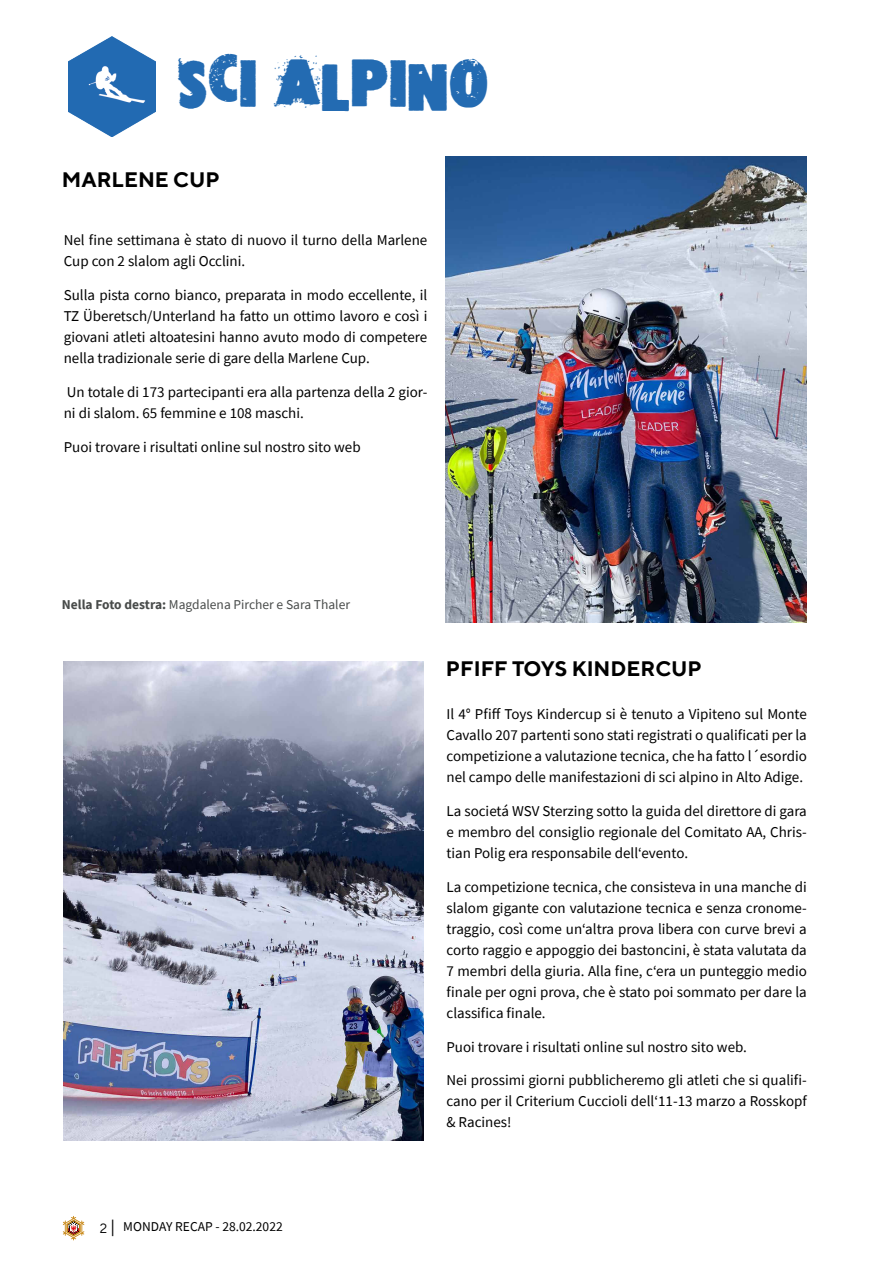
<style>
.page{position:relative;width:893px;height:1263px;background:#fff}
.page>*{position:absolute;margin:0;border:0;box-sizing:border-box;transform-origin:0 0}
.t1{font:45px "Freepress";color:#236bb2}
.t2{font:700 21px "TT Norms";color:#000}
.t3{font:15px/21px "Source Sans Pro";color:#000;text-align:justify}
.t4{font:13.5px "Source Sans Pro";color:#484b4a}
.t5{font:13.5px "Source Sans Pro";color:#000}
.s1{font-weight:700}
.s2{font-family:"TT Norms"}
.s3{font-family:"Myriad Pro";font-size:16.5px}
</style>
<div class="page">
<svg style="left:63px;top:1216px;width:21px;height:24px"></svg>
<img style="left:445px;top:157px;width:362px;height:466px">
<img style="left:68px;top:36px;width:87px;height:101px">
<img style="left:64px;top:661px;width:359px;height:479px">
<h1 class="t1" style="left:178px;top:54px;width:312px">SCI ALPINO</h1>
<h2 class="t2" style="left:62px;top:166px;width:159px">MARLENE CUP</h2>
<p class="t3" style="left:64px;top:230px;width:365px">Nel fine settimana è stato di nuovo il turno della Marlene<br>Cup con 2 slalom agli Occlini.</p>
<p class="t3" style="left:64px;top:284px;width:365px">Sulla pista corno bianco, preparata in modo eccellente, il TZ Überetsch/Unterland ha fatto un ottimo lavoro e così i giovani atleti altoatesini hanno avuto modo di competere nella tradizionale serie di gare della Marlene Cup.</p>
<p class="t3" style="left:64px;top:381px;width:365px">Un totale di 173 partecipanti era alla partenza della 2 gior&shy;ni di slalom. 65 femmine e 108 maschi.</p>
<p class="t3" style="left:64px;top:436px;width:298px">Puoi trovare i risultati online sul nostro sito web</p>
<p class="t4" style="left:62px;top:596px;width:290px"><span class="s1">Nella Foto destra:</span> Magdalena Pircher e Sara Thaler</p>
<p class="t5" style="left:100px;top:1218px;width:184px"><span class="s2">2</span> <span class="s3">|</span> MONDAY RECAP - 28.02.2022</p>
<h2 class="t2" style="left:446px;top:655px;width:257px">PFIFF TOYS KINDERCUP</h2>
<p class="t3" style="left:446px;top:704px;width:362px">Il 4° Pfiff Toys Kindercup si è tenuto a Vipiteno sul Monte Cavallo 207 partenti sono stati registrati o qualificati per la competizione a valutazione tecnica, che ha fatto l´esordio nel campo delle manifestazioni di sci alpino in Alto Adige.</p>
<p class="t3" style="left:446px;top:800px;width:362px">La societá WSV Sterzing sotto la guida del direttore di gara e membro del consiglio regionale del Comitato AA, Chris&shy;tian Polig era responsabile dell‘evento.</p>
<p class="t3" style="left:446px;top:876px;width:362px">La competizione tecnica, che consisteva in una manche di slalom gigante con valutazione tecnica e senza cronome&shy;traggio, così come un‘altra prova libera con curve brevi a corto raggio e appoggio dei bastoncini, è stata valutata da 7 membri della giuria. Alla fine, c‘era un punteggio medio finale per ogni prova, che è stato poi sommato per dare la classifica finale.</p>
<p class="t3" style="left:446px;top:1036px;width:302px">Puoi trovare i risultati online sul nostro sito web.</p>
<p class="t3" style="left:446px;top:1070px;width:362px">Nei prossimi giorni pubblicheremo gli atleti che si qualifi&shy;cano per il Criterium Cuccioli dell‘11-13 marzo a Rosskopf &amp; Racines!</p>
</div>
